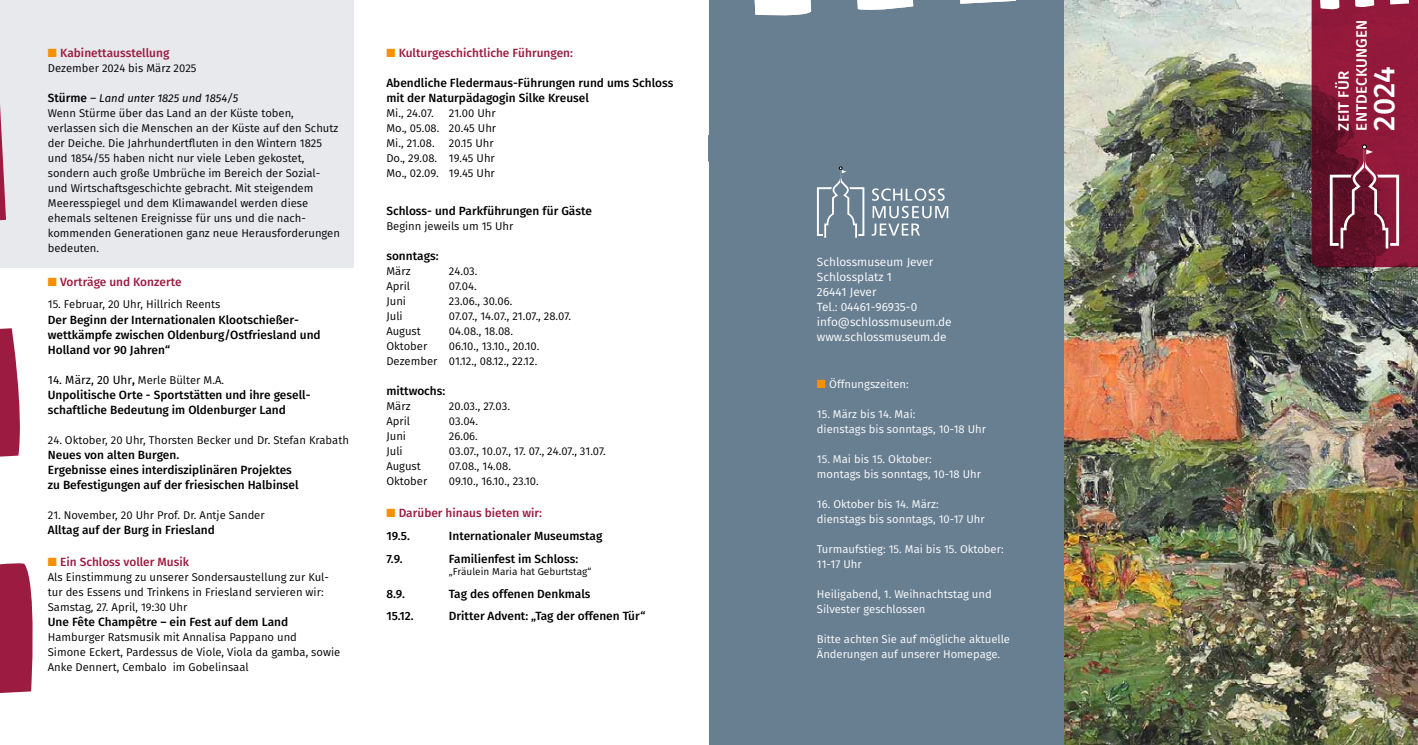
<style>
.page{position:relative;width:1418px;height:745px;background:#fff}
.page>*{position:absolute;margin:0;border:0;box-sizing:border-box;transform-origin:0 0}
.t1{font:500 30px "Fira Sans";color:#fff}
.t2{font:500 15px/18px "Fira Sans";letter-spacing:.01em;color:#fff}
.t3{font:500 11.88px/15px "Fira Sans";color:#000}
.t4{font:500 11.88px/22.5px "Fira Sans";color:#9c1b41}
.t5{font:11.88px/15px "Fira Sans";color:#fff}
.t6{font:11.25px/15px "Fira Sans";color:#000}
.t7{font:11.25px/15px "Fira Sans";color:#fff}
.t8{font:10px "Fira Sans";color:#000}
.s1{color:#f39100}
.s2{font-weight:500;font-size:11.88px}
.s3{font-style:italic;font-size:11.88px}
.s4{font-style:italic}
.s5{font-size:11.88px}
.s6{color:#000}
</style>
<div class="page">
<div style="left:0;top:0;width:354px;height:267px;background:#e7e9ec"></div>
<img style="left:1063px;top:0;width:354px;height:744px">
<div style="left:709px;top:0;width:354px;height:744px;background:#687e91"></div>
<svg style="left:1311px;top:0;width:106px;height:267px;background:#87223f"></svg>
<svg style="left:817px;top:167px;width:47px;height:71px;background:#7d90a0"></svg>
<svg style="left:871px;top:188px;width:77px;height:47px;background:#8899a8"></svg>
<svg style="left:0;top:105px;width:6px;height:115px"></svg>
<svg style="left:0;top:328px;width:20px;height:129px;background:#a93a5a"></svg>
<svg style="left:0;top:563px;width:33px;height:130px;background:#a2294c"></svg>
<svg style="left:960px;top:0;width:55px;height:4px"></svg>
<svg style="left:856px;top:0;width:57px;height:12px"></svg>
<svg style="left:754px;top:0;width:58px;height:17px"></svg>
<p class="t4" style="left:48px;top:41px;width:123px"><span class="s1">■</span> Kabinettausstellung</p>
<p class="t6" style="left:48px;top:60px;width:150px">Dezember 2024 bis März 2025</p>
<p class="t6" style="left:48px;top:90px;width:294px"><span class="s2">Stürme</span> <span class="s3">–</span> <span class="s4">Land unter 1825 und 1854/5<br></span>Wenn Stürme über das Land an der Küste toben, verlassen sich die Menschen an der Küste auf den Schutz der Deiche. Die Jahrhundertfluten in den Wintern 1825 und 1854/55 haben nicht nur viele Leben gekostet, sondern auch große Umbrüche im Bereich der Sozial&shy;und Wirtschaftsgeschichte gebracht. Mit steigendem Meeresspiegel und dem Klimawandel werden diese ehemals seltenen Ereignisse für uns und die nach&shy;kommenden Generationen ganz neue Herausforderungen bedeuten.</p>
<p class="t4" style="left:48px;top:270px;width:135px"><span class="s1">■</span> Vorträge und Konzerte</p>
<p class="t6" style="left:48px;top:297px;width:174px">15. Februar, 20 Uhr, Hillrich Reents</p>
<p class="t3" style="left:48px;top:311px;width:274px">Der Beginn der Internationalen Klootschießer&shy;wettkämpfe zwischen Oldenburg/Ostfriesland und<br>Holland vor 90 Jahren“</p>
<p class="t6" style="left:48px;top:372px;width:178px"><span class="s5">14. März, 20 Uhr</span><span class="s2">,</span> Merle Bülter M.A.</p>
<p class="t3" style="left:48px;top:386px;width:264px">Unpolitische Orte - Sportstätten und ihre gesell&shy;schaftliche Bedeutung im Oldenburger Land</p>
<p class="t6" style="left:48px;top:432px;width:302px">24. Oktober, 20 Uhr, Thorsten Becker und Dr. Stefan Krabath</p>
<p class="t3" style="left:48px;top:446px;width:252px">Neues von alten Burgen.<br>Ergebnisse eines interdisziplinären Projektes zu Befestigungen auf der friesischen Halbinsel</p>
<p class="t6" style="left:48px;top:507px;width:218px">21. November, 20 Uhr Prof. Dr. Antje Sander</p>
<p class="t3" style="left:48px;top:521px;width:169px">Alltag auf der Burg in Friesland</p>
<p class="t4" style="left:48px;top:550px;width:143px"><span class="s1">■</span> Ein Schloss voller Musik</p>
<p class="t6" style="left:48px;top:569px;width:283px">Als Einstimmung zu unserer Sondersaustellung zur Kul&shy;tur des Essens und Trinkens in Friesland servieren wir:<br>Samstag, 27. April, 19:30 Uhr</p>
<p class="t3" style="left:48px;top:614px;width:242px">Une Fête Champêtre – ein Fest auf dem Land</p>
<p class="t6" style="left:48px;top:629px;width:294px">Hamburger Ratsmusik mit Annalisa Pappano und<br>Simone Eckert, Pardessus de Viole, Viola da gamba, sowie<br>Anke Dennert, Cembalo im Gobelinsaal</p>
<p class="t4" style="left:386px;top:41px;width:188px"><span class="s1">■</span> Kulturgeschichtliche Führungen:</p>
<p class="t3" style="left:386px;top:75px;width:288px">Abendliche Fledermaus-Führungen rund ums Schloss mit der Naturpädagogin Silke Kreusel</p>
<p class="t6" style="left:386px;top:105px;width:49px">Mi., 24.07.</p>
<p class="t6" style="left:386px;top:105px;width:111px;text-align:justify;text-indent:63px">21.00 Uhr Mo., 05.08. 20.45 Uhr Mi., 21.08.</p>
<p class="t6" style="left:386px;top:135px;width:110px;text-align:justify;text-indent:63px">20.15 Uhr Do., 29.08. 19.45 Uhr Mo., 02.09. 19.45 Uhr</p>
<p class="t3" style="left:386px;top:203px;width:207px">Schloss- und Parkführungen für Gäste</p>
<p class="t6" style="left:386px;top:218px;width:129px">Beginn jeweils um 15 Uhr</p>
<p class="t3" style="left:386px;top:248px;width:54px">sonntags:</p>
<p class="t6" style="left:386px;top:263px;width:26px">März</p>
<p class="t6" style="left:449px;top:263px;width:30px">24.03.</p>
<p class="t6" style="left:386px;top:278px;width:25px">April</p>
<p class="t6" style="left:449px;top:278px;width:29px">07.04.</p>
<p class="t6" style="left:386px;top:293px;width:21px">Juni</p>
<p class="t6" style="left:449px;top:293px;width:65px">23.06., 30.06.</p>
<p class="t6" style="left:386px;top:308px;width:18px">Juli</p>
<p class="t6" style="left:449px;top:308px;width:124px">07.07., 14.07., 21.07., 28.07.</p>
<p class="t6" style="left:386px;top:323px;width:36px">August</p>
<p class="t6" style="left:449px;top:323px;width:66px">04.08., 18.08.</p>
<p class="t6" style="left:386px;top:338px;width:43px">Oktober</p>
<p class="t6" style="left:386px;top:338px;width:154px;text-align:right">06.10., 13.10., 20.10.<br>Dezember 01.12., 08.12., 22.12.</p>
<p class="t3" style="left:386px;top:383px;width:60px">mittwochs:</p>
<p class="t6" style="left:386px;top:398px;width:26px">März</p>
<p class="t6" style="left:449px;top:398px;width:62px">20.03., 27.03.</p>
<p class="t6" style="left:386px;top:413px;width:25px">April</p>
<p class="t6" style="left:449px;top:413px;width:31px">03.04.</p>
<p class="t6" style="left:386px;top:428px;width:21px">Juni</p>
<p class="t6" style="left:449px;top:428px;width:30px">26.06.</p>
<p class="t6" style="left:386px;top:443px;width:18px">Juli</p>
<p class="t6" style="left:449px;top:443px;width:158px">03.07., 10.07., 17. 07., 24.07., 31.07.</p>
<p class="t6" style="left:386px;top:458px;width:36px">August</p>
<p class="t6" style="left:449px;top:458px;width:63px">07.08., 14.08.</p>
<p class="t6" style="left:386px;top:473px;width:43px">Oktober</p>
<p class="t6" style="left:449px;top:473px;width:91px">09.10., 16.10., 23.10.</p>
<p class="t4" style="left:386px;top:501px;width:157px"><span class="s1">■</span> Darüber hinaus bieten wir:<br><span class="s6">19.5.</span></p>
<p class="t3" style="left:449px;top:528px;width:155px">Internationaler Museumstag</p>
<p class="t3" style="left:386px;top:550px;width:18px">7.9.</p>
<p class="t3" style="left:449px;top:550px;width:131px">Familienfest im Schloss:</p>
<p class="t8" style="left:449px;top:564px;width:144px">„Fräulein Maria hat Geburtstag“</p>
<p class="t3" style="left:386px;top:585px;width:20px">8.9.</p>
<p class="t3" style="left:449px;top:585px;width:143px">Tag des offenen Denkmals</p>
<p class="t3" style="left:386px;top:608px;width:29px">15.12.</p>
<p class="t3" style="left:449px;top:608px;width:198px">Dritter Advent: „Tag der offenen Tür“</p>
<p class="t5" style="left:817px;top:254px;width:136px">Schlossmuseum Jever<br>Schlossplatz 1<br>26441 Jever<br>Tel.: 04461-96935-0 info@schlossmuseum.de www.schlossmuseum.de</p>
<p class="t7" style="left:817px;top:376px;width:93px"><span class="s1">■</span> Öffnungszeiten:</p>
<p class="t7" style="left:817px;top:406px;width:171px">15. März bis 14. Mai:<br>dienstags bis sonntags, 10-18 Uhr</p>
<p class="t7" style="left:817px;top:451px;width:166px">15. Mai bis 15. Oktober:<br>montags bis sonntags, 10-18 Uhr</p>
<p class="t7" style="left:817px;top:496px;width:169px">16. Oktober bis 14. März: dienstags bis sonntags, 10-17 Uhr</p>
<p class="t7" style="left:817px;top:541px;width:188px">Turmaufstieg: 15. Mai bis 15. Oktober:<br>11-17 Uhr</p>
<p class="t7" style="left:817px;top:586px;width:176px">Heiligabend, 1. Weihnachtstag und<br>Silvester geschlossen</p>
<p class="t7" style="left:817px;top:631px;width:195px">Bitte achten Sie auf mögliche aktuelle<br>Änderungen auf unserer Homepage.</p>
<h2 class="t2" style="left:1334px;top:130px;width:112px;rotate:-90deg">ZEIT FÜR<br>ENTDECKUNGEN</h2>
<h1 class="t1" style="left:1362px;top:130px;width:66px;rotate:-90deg">2024</h1>
</div>
